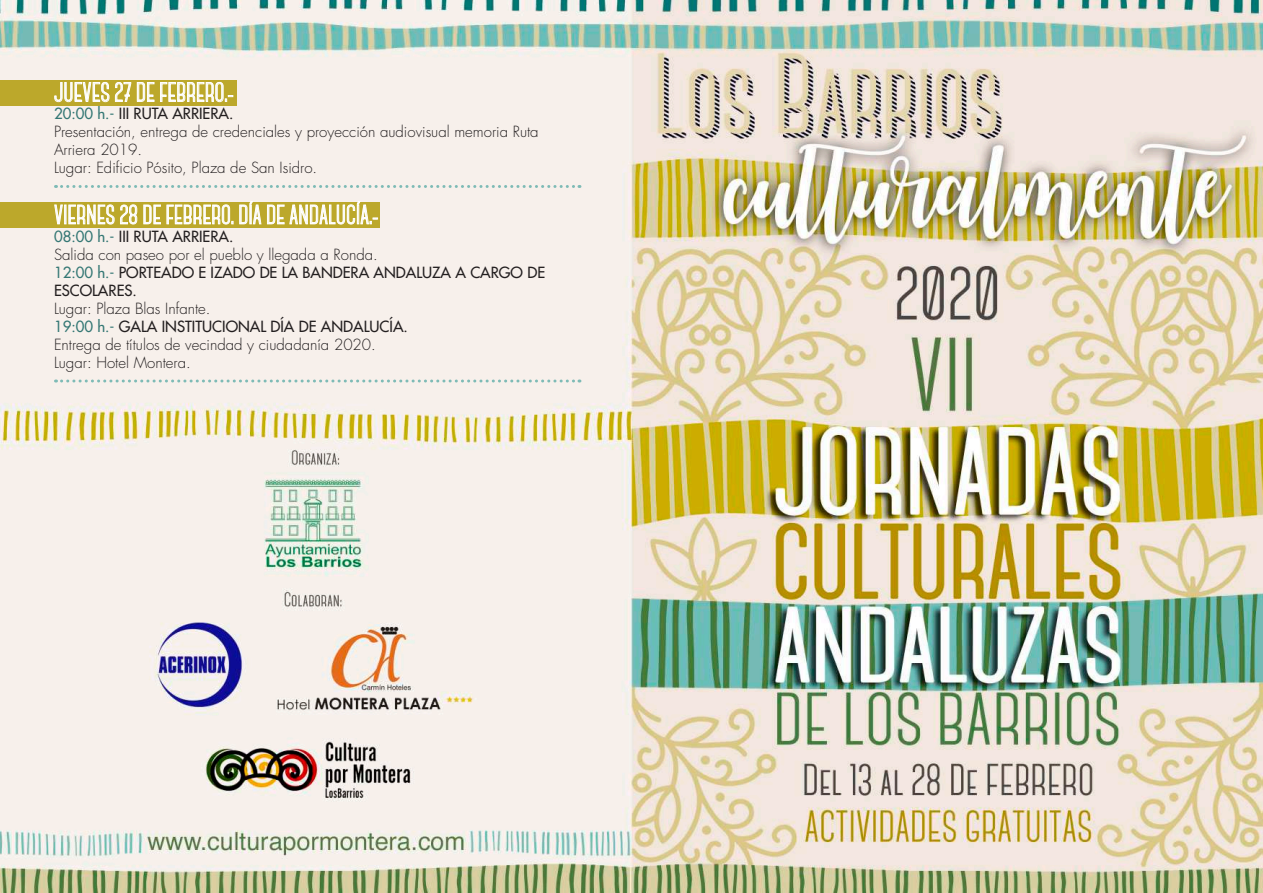
<style>
.page{position:relative;width:1263px;height:893px;background:#fff}
.page>*{position:absolute;margin:0;border:0;box-sizing:border-box;transform-origin:0 0}
.t1{font:700 27px "Canter";color:#fff}
.t2{font:300 15px/18px "Futura";color:#231f20}
.t3{font:15px/18px "Futura";color:#231f20}
.s1{font-weight:400;color:#347774}
.s2{font-weight:400}
.s3{color:#347774}
.s4{font-weight:300}
</style>
<div class="page">
<img style="left:0;top:0;width:1263px;height:893px">
<div style="left:0;top:80px;width:237px;height:25px;background:#bca82b"></div>
<div style="left:0;top:202px;width:380px;height:25px;background:#bca82b"></div>
<svg style="left:54px;top:82px;width:179px;height:31px"></svg>
<svg style="left:54px;top:204px;width:179px;height:31px"></svg>
<svg style="left:239px;top:201px;width:139px;height:24px"></svg>
<svg style="left:56px;top:185px;width:524px;height:3px;background:#c9dcd7"></svg>
<svg style="left:56px;top:379px;width:524px;height:3px;background:#ceded9"></svg>
<h1 class="t1" style="left:54px;top:79px;width:181px">JUEVES 27 DE FEBRERO.-</h1>
<p class="t2" style="left:54px;top:105px;width:486px"><span class="s1">20:00 h.-</span> <span class="s2">III RUTA ARRIERA.<br></span>Presentación, entrega de credenciales y proyección audiovisual memoria Ruta Arriera 2019.<br>Lugar: Edificio Pósito, Plaza de San Isidro.</p>
<h1 class="t1" style="left:54px;top:201px;width:326px">VIERNES 28 DE FEBRERO. DÍA DE ANDALUCÍA.-</h1>
<p class="t3" style="left:54px;top:227px;width:493px"><span class="s3">08:00 h.-</span> III RUTA ARRIERA.<br><span class="s4">Salida con paseo por el pueblo y llegada a Ronda.<br></span><span class="s3">12:00 h.-</span> PORTEADO E IZADO DE LA BANDERA ANDALUZA A CARGO DE ESCOLARES.</p>
<p class="t2" style="left:54px;top:300px;width:355px">Lugar: Plaza Blas Infante.<br><span class="s1">19:00 h.-</span> <span class="s2">GALA INSTITUCIONAL DÍA DE ANDALUCÍA.<br></span>Entrega de títulos de vecindad y ciudadanía 2020.<br>Lugar: Hotel Montera.</p>
</div>
